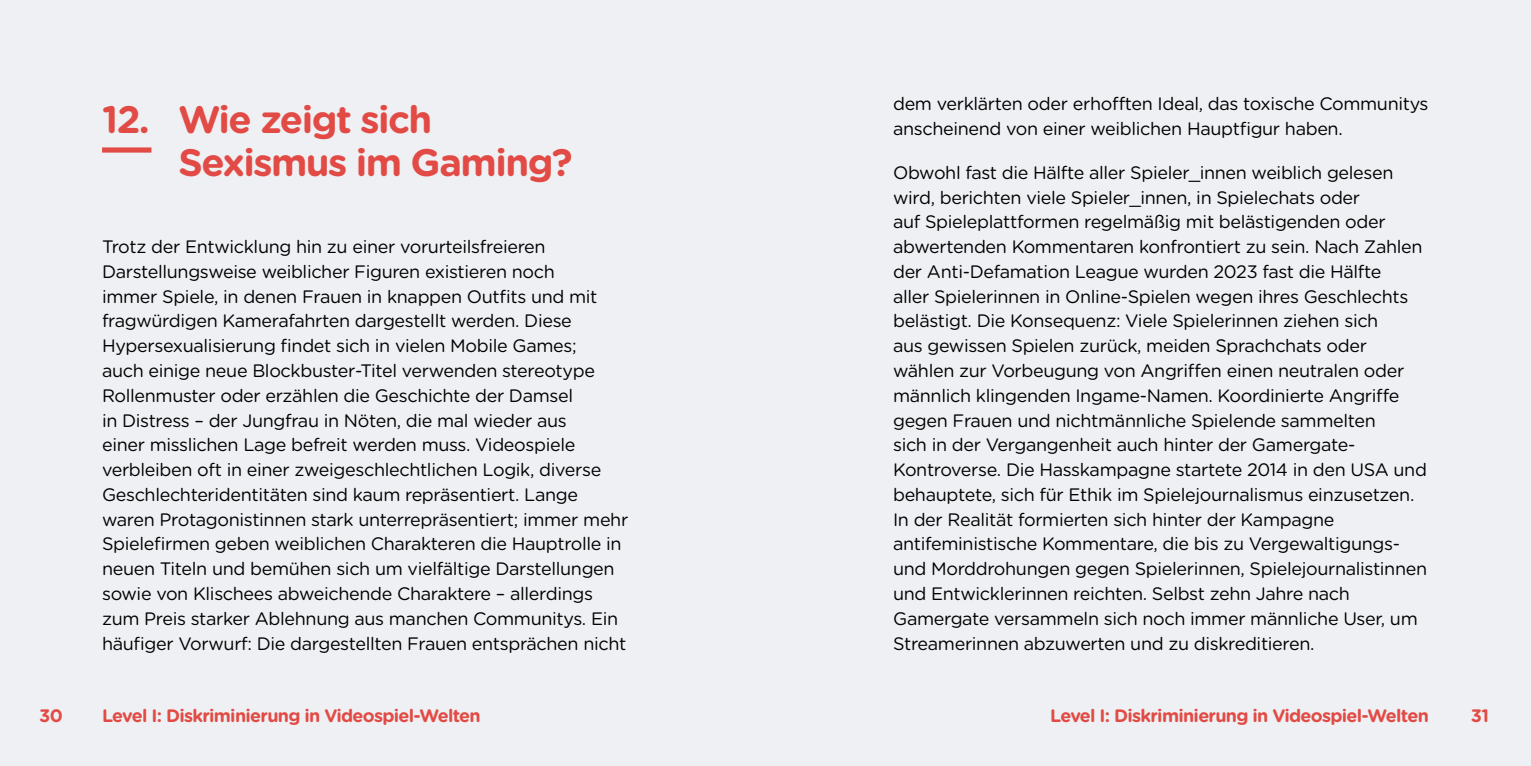
<style>
.page{position:relative;width:1531px;height:766px;background:#fff}
.page>*{position:absolute;margin:0;border:0;box-sizing:border-box;transform-origin:0 0}
.t1{font:700 38.25px/42.8px "Gotham Rounded";letter-spacing:-.04em;color:#e24b45}
.t2{font:18px/24.8px "Gotham Rounded";letter-spacing:-.02em;color:#000}
.t3{font:700 18px "Gotham Rounded";letter-spacing:-.04em;color:#e24b45}
</style>
<div class="page">
<div style="left:0;top:0;width:1531px;height:765px;background:#eef0f3"></div>
<div style="left:102px;top:147px;width:49px;height:5px;background:#e24b45"></div>
<h1 class="t1" style="left:102px;top:96px;width:49px">12.</h1>
<h1 class="t1" style="left:179px;top:96px;width:396px">Wie zeigt sich<br>Sexismus im Gaming?</h1>
<p class="t2" style="left:102px;top:233px;width:528px">Trotz der Entwicklung hin zu einer vorurteilsfreieren Darstellungsweise weiblicher Figuren existieren noch<br>immer Spiele, in denen Frauen in knappen Outfits und mit fragwürdigen Kamerafahrten dargestellt werden. Diese Hypersexualisierung findet sich in vielen Mobile Games;<br>auch einige neue Blockbuster-Titel verwenden stereotype Rollenmuster oder erzählen die Geschichte der Damsel<br>in Distress – der Jungfrau in Nöten, die mal wieder aus<br>einer misslichen Lage befreit werden muss. Videospiele verbleiben oft in einer zweigeschlechtlichen Logik, diverse Geschlechteridentitäten sind kaum repräsentiert. Lange waren Protagonistinnen stark unterrepräsentiert; immer mehr Spielefirmen geben weiblichen Charakteren die Hauptrolle in neuen Titeln und bemühen sich um vielfältige Darstellungen sowie von Klischees abweichende Charaktere – allerdings zum Preis starker Ablehnung aus manchen Communitys. Ein häufiger Vorwurf: Die dargestellten Frauen entsprächen nicht</p>
<p class="t2" style="left:893px;top:91px;width:537px">dem verklärten oder erhofften Ideal, das toxische Communitys anscheinend von einer weiblichen Hauptfigur haben.</p>
<p class="t2" style="left:893px;top:159px;width:535px">Obwohl fast die Hälfte aller Spieler_innen weiblich gelesen wird, berichten viele Spieler_innen, in Spielechats oder<br>auf Spieleplattformen regelmäßig mit belästigenden oder abwertenden Kommentaren konfrontiert zu sein. Nach Zahlen der Anti-Defamation League wurden 2023 fast die Hälfte<br>aller Spielerinnen in Online-Spielen wegen ihres Geschlechts belästigt. Die Konsequenz: Viele Spielerinnen ziehen sich<br>aus gewissen Spielen zurück, meiden Sprachchats oder wählen zur Vorbeugung von Angriffen einen neutralen oder männlich klingenden Ingame-Namen. Koordinierte Angriffe gegen Frauen und nichtmännliche Spielende sammelten<br>sich in der Vergangenheit auch hinter der Gamergate-Kontroverse. Die Hasskampagne startete 2014 in den USA und behauptete, sich für Ethik im Spielejournalismus einzusetzen.<br>In der Realität formierten sich hinter der Kampagne antifeministische Kommentare, die bis zu Vergewaltigungs&shy;und Morddrohungen gegen Spielerinnen, Spielejournalistinnen und Entwicklerinnen reichten. Selbst zehn Jahre nach Gamergate versammeln sich noch immer männliche User, um Streamerinnen abzuwerten und zu diskreditieren.</p>
<p class="t3" style="left:39px;top:702px;width:25px">30</p>
<p class="t3" style="left:102px;top:702px;width:380px">Level I: Diskriminierung in Videospiel-Welten</p>
<p class="t3" style="left:1050px;top:702px;width:380px">Level I: Diskriminierung in Videospiel-Welten</p>
<p class="t3" style="left:1471px;top:702px;width:20px">31</p>
</div>
